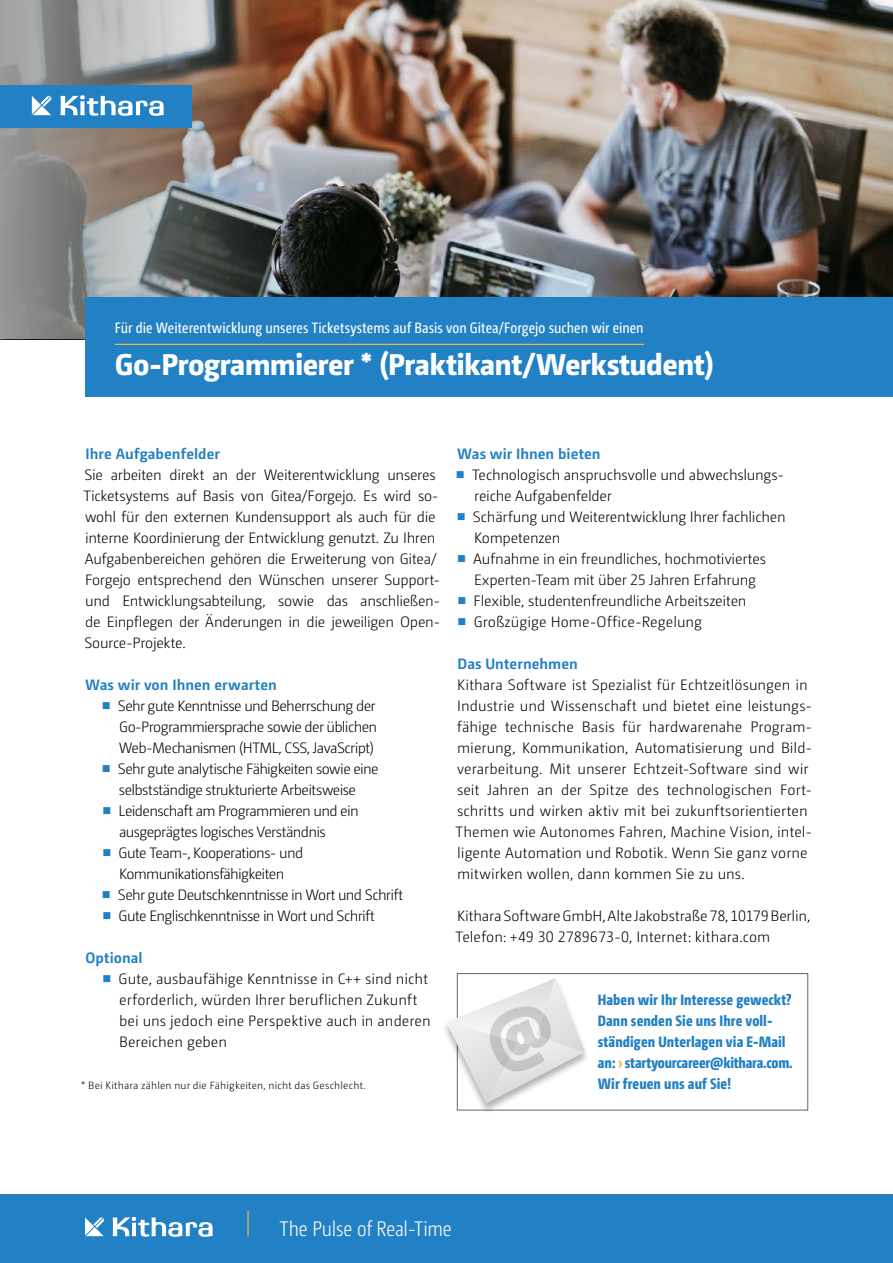
<style>
.page{position:relative;width:893px;height:1263px;background:#fff}
.page>*{position:absolute;margin:0;border:0;box-sizing:border-box;transform-origin:0 0}
.t1{font:800 30px "Camingo Dos Pro";letter-spacing:-.025em;color:#fff}
.t2{font:300 21px "Camingo Dos Pro Cd";letter-spacing:-.01em;color:#fff}
.t3{font:300 15px/21px "Camingo Dos Pro";letter-spacing:-.01em;color:#000}
.t4{font:300 15px/21px "Camingo Dos Pro";letter-spacing:-.04em;color:#000}
.t5{font:800 15px/21px "Camingo Dos Pro Cd";letter-spacing:.005em;color:#2281c4}
.t6{font:15px "Camingo Dos Pro Cd";letter-spacing:.005em;color:#fff}
.t7{font:700 15px "Camingo Dos Pro";letter-spacing:.005em;color:#2281c4}
.t8{font:300 10.5px "Camingo Dos Pro";letter-spacing:.02em;color:#000}
.s1{color:#fbbc42}
</style>
<div class="page">
<img style="left:285px;top:0;width:608px;height:297px">
<svg style="left:0;top:0;width:285px;height:339px;background:#898480"></svg>
<div style="left:0;top:1194px;width:893px;height:69px;background:#2281c4"></div>
<svg style="left:113px;top:1217px;width:100px;height:20px"></svg>
<svg style="left:85px;top:1217px;width:19px;height:19px"></svg>
<hr style="left:247px;top:1211px;width:2px;height:25px;background:#fbbc42">
<div style="left:0;top:85px;width:191px;height:43px;background:#2281c4"></div>
<svg style="left:61px;top:95px;width:103px;height:21px"></svg>
<svg style="left:32px;top:96px;width:19px;height:19px"></svg>
<div style="left:85px;top:297px;width:808px;height:99px;background:#2281c4"></div>
<hr style="left:115px;top:344px;width:529px;height:1px;background:#fbbc42">
<div style="left:457px;top:973px;width:351px;height:137px;border:1px solid #5d686d"></div>
<div style="left:441px;top:978px;width:149px;height:136px;background:#000;opacity:.3"></div>
<svg style="left:446px;top:978px;width:139px;height:125px"></svg>
<p class="t6" style="left:115px;top:319px;width:530px">Für die Weiterentwicklung unseres Ticketsystems auf Basis von Gitea/Forgejo suchen wir einen</p>
<h1 class="t1" style="left:115px;top:346px;width:601px">Go-Programmierer * (Praktikant/Werkstudent)</h1>
<p class="t7" style="left:86px;top:445px;width:136px">Ihre Aufgabenfelder</p>
<p class="t3" style="left:83px;top:464px;width:358px">Sie arbeiten direkt an der Weiterentwicklung unseres Ticketsystems auf Basis von Gitea/Forgejo. Es wird so&shy;wohl für den externen Kundensupport als auch für die interne Koordinierung der Entwicklung genutzt. Zu Ihren Aufgabenbereichen gehören die Erweiterung von Gitea/ Forgejo entsprechend den Wünschen unserer Support&shy;und Entwicklungsabteilung, sowie das anschließen&shy;de Einpflegen der Änderungen in die jeweiligen Open-Source-Projekte.</p>
<p class="t7" style="left:85px;top:676px;width:193px">Was wir von Ihnen erwarten</p>
<p class="t4" style="left:118px;top:695px;width:287px">Sehr gute Kenntnisse und Beherrschung der Go-Programmiersprache sowie der üblichen Web-Mechanismen (HTML, CSS, JavaScript)<br>Sehr gute analytische Fähigkeiten sowie eine selbstständige strukturierte Arbeitsweise Leidenschaft am Programmieren und ein ausgeprägtes logisches Verständnis<br>Gute Team-, Kooperations- und Kommunikationsfähigkeiten<br>Sehr gute Deutschkenntnisse in Wort und Schrift Gute Englischkenntnisse in Wort und Schrift</p>
<p class="t7" style="left:85px;top:949px;width:59px">Optional</p>
<p class="t3" style="left:119px;top:968px;width:314px">Gute, ausbaufähige Kenntnisse in C++ sind nicht erforderlich, würden Ihrer beruflichen Zukunft bei uns jedoch eine Perspektive auch in anderen Bereichen geben</p>
<p class="t8" style="left:81px;top:1079px;width:286px">* Bei Kithara zählen nur die Fähigkeiten, nicht das Geschlecht.</p>
<p class="t7" style="left:457px;top:445px;width:145px">Was wir Ihnen bieten</p>
<p class="t3" style="left:472px;top:464px;width:315px">Technologisch anspruchsvolle und abwechslungs&shy;reiche Aufgabenfelder<br>Schärfung und Weiterentwicklung Ihrer fachlichen Kompetenzen<br>Aufnahme in ein freundliches, hochmotiviertes Experten-Team mit über 25 Jahren Erfahrung Flexible, studentenfreundliche Arbeitszeiten Großzügige Home-Office-Regelung</p>
<p class="t7" style="left:457px;top:655px;width:122px">Das Unternehmen</p>
<p class="t3" style="left:456px;top:674px;width:358px">Kithara Software ist Spezialist für Echtzeitlösungen in Industrie und Wissenschaft und bietet eine leistungs&shy;fähige technische Basis für hardwarenahe Program&shy;mierung, Kommunikation, Automatisierung und Bild&shy;verarbeitung. Mit unserer Echtzeit-Software sind wir seit Jahren an der Spitze des technologischen Fort&shy;schritts und wirken aktiv mit bei zukunftsorientierten Themen wie Autonomes Fahren, Machine Vision, intel&shy;ligente Automation und Robotik. Wenn Sie ganz vorne mitwirken wollen, dann kommen Sie zu uns.</p>
<p class="t3" style="left:456px;top:905px;width:356px">Kithara Software GmbH, Alte Jakobstraße 78, 10179 Berlin,<br>Telefon: +49 30 2789673-0, Internet: kithara.com</p>
<p class="t5" style="left:598px;top:989px;width:196px">Haben wir Ihr Interesse geweckt?<br>Dann senden Sie uns Ihre voll&shy;ständigen Unterlagen via E-Mail an: <span class="s1">›</span>startyourcareer@kithara.com.</p>
<p class="t5" style="left:598px;top:1073px;width:135px">Wir freuen uns auf Sie!</p>
<h2 class="t2" style="left:280px;top:1217px;width:173px">The Pulse of Real-Time</h2>
</div>
